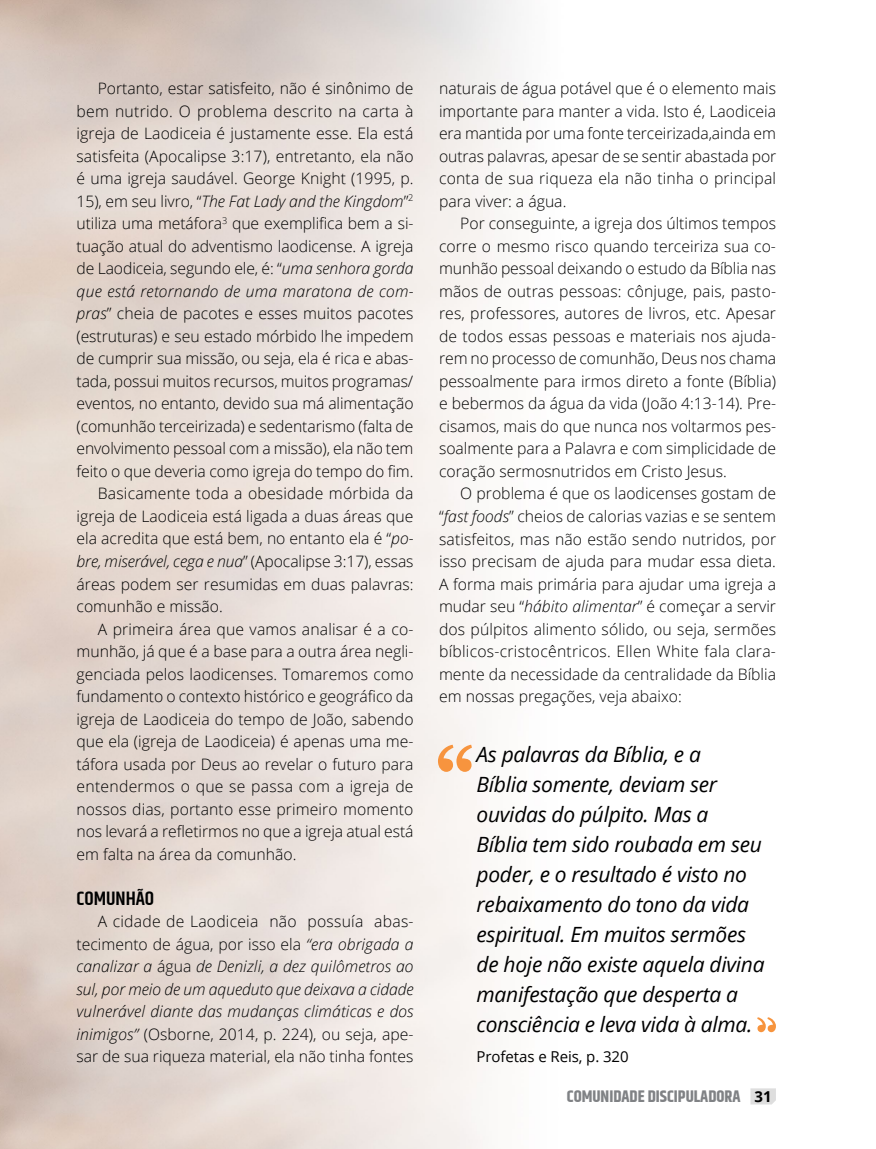
<style>
.page{position:relative;width:876px;height:1149px;background:#fff}
.page>*{position:absolute;margin:0;border:0;box-sizing:border-box;transform-origin:0 0}
.t1{font:italic 21px/30px "Open Sans";letter-spacing:-.015em;color:#000}
.t2{font:600 19.5px "Khand";color:#000}
.t3{font:700 16.5px "Khand";color:#808285}
.t4{font:300 15.75px/22.5px "Open Sans";color:#000;text-align:justify}
.t5{font:italic 300 15.75px/22.5px "Open Sans";letter-spacing:.01em;color:#000;text-align:justify}
.t6{font:15px "Open Sans";letter-spacing:-.005em;color:#000}
.s1{font-style:normal}
.s2{font-style:italic}
.s3{font-family:"Open Sans";font-size:15px;color:#000}
</style>
<div class="page">
<img style="left:0;top:0;width:516px;height:1148px">
<svg style="left:750px;top:1088px;width:26px;height:16px"></svg>
<svg style="left:757px;top:1017px;width:19px;height:14px"></svg>
<svg style="left:438px;top:744px;width:34px;height:27px"></svg>
<p class="t4" style="left:98px;top:77px;width:317px">Portanto, estar satisfeito, não é sinônimo de</p>
<p class="t4" style="left:77px;top:99px;width:338px">bem nutrido. O problema descrito na carta à</p>
<p class="t4" style="left:77px;top:122px;width:338px">igreja de Laodiceia é justamente esse. Ela está</p>
<p class="t4" style="left:77px;top:144px;width:339px">satisfeita (Apocalipse 3:17), entretanto, ela não</p>
<p class="t4" style="left:77px;top:167px;width:339px">é uma igreja saudável. George Knight (1995, p.</p>
<p class="t5" style="left:77px;top:189px;width:338px"><span class="s1">15), em seu livro, “</span>The Fat Lady and the Kingdom<span class="s1">”</span><sup>2</sup></p>
<p class="t4" style="left:77px;top:212px;width:338px">utiliza uma metáfora<sup>3</sup> que exemplifica bem a si-</p>
<p class="t4" style="left:77px;top:234px;width:338px">tuação atual do adventismo laodicense. A igreja</p>
<p class="t4" style="left:77px;top:257px;width:338px">de Laodiceia, segundo ele, é: “<span class="s2">uma senhora gorda</span></p>
<p class="t5" style="left:77px;top:279px;width:339px">que está retornando de uma maratona de com-</p>
<p class="t4" style="left:77px;top:302px;width:339px"><span class="s2">pras</span>” cheia de pacotes e esses muitos pacotes</p>
<p class="t4" style="left:77px;top:324px;width:339px">(estruturas) e seu estado mórbido lhe impedem</p>
<p class="t4" style="left:77px;top:347px;width:339px">de cumprir sua missão, ou seja, ela é rica e abas-</p>
<p class="t4" style="left:77px;top:369px;width:338px">tada, possui muitos recursos, muitos programas/</p>
<p class="t4" style="left:77px;top:392px;width:339px">eventos, no entanto, devido sua má alimentação</p>
<p class="t4" style="left:77px;top:414px;width:338px">(comunhão terceirizada) e sedentarismo (falta de</p>
<p class="t4" style="left:77px;top:437px;width:338px">envolvimento pessoal com a missão), ela não tem</p>
<p class="t4" style="left:77px;top:459px;width:338px">feito o que deveria como igreja do tempo do fim.</p>
<p class="t4" style="left:98px;top:482px;width:317px">Basicamente toda a obesidade mórbida da</p>
<p class="t4" style="left:77px;top:504px;width:338px">igreja de Laodiceia está ligada a duas áreas que</p>
<p class="t4" style="left:77px;top:527px;width:338px">ela acredita que está bem, no entanto ela é “<span class="s2">po-</span></p>
<p class="t4" style="left:77px;top:549px;width:339px"><span class="s2">bre, miserável, cega e nua</span>” (Apocalipse 3:17), essas</p>
<p class="t4" style="left:77px;top:572px;width:339px">áreas podem ser resumidas em duas palavras:</p>
<p class="t4" style="left:77px;top:594px;width:148px">comunhão e missão.</p>
<p class="t4" style="left:98px;top:617px;width:317px">A primeira área que vamos analisar é a co-</p>
<p class="t4" style="left:77px;top:639px;width:338px">munhão, já que é a base para a outra área negli-</p>
<p class="t4" style="left:77px;top:662px;width:339px">genciada pelos laodicenses. Tomaremos como</p>
<p class="t4" style="left:77px;top:684px;width:338px">fundamento o contexto histórico e geográfico da</p>
<p class="t4" style="left:77px;top:707px;width:338px">igreja de Laodiceia do tempo de João, sabendo</p>
<p class="t4" style="left:77px;top:729px;width:338px">que ela (igreja de Laodiceia) é apenas uma me-</p>
<p class="t4" style="left:77px;top:752px;width:338px">táfora usada por Deus ao revelar o futuro para</p>
<p class="t4" style="left:77px;top:774px;width:339px">entendermos o que se passa com a igreja de</p>
<p class="t4" style="left:77px;top:797px;width:338px">nossos dias, portanto esse primeiro momento</p>
<p class="t4" style="left:77px;top:819px;width:339px">nos levará a refletirmos no que a igreja atual está</p>
<p class="t4" style="left:77px;top:842px;width:221px">em falta na área da comunhão.</p>
<p class="t2" style="left:77px;top:884px;width:79px">COMUNHÃO</p>
<p class="t5" style="left:77px;top:909px;width:339px;text-indent:21px"><span class="s1">A cidade de Laodiceia não possuía abas&shy;tecimento de água, por isso ela</span> “era obrigada a canalizar a <span class="s1">água</span> de Denizli, a dez quilômetros ao sul, por meio de um aqueduto que deixava a cidade vulnerável diante das mudanças climáticas e dos inimigos” <span class="s1">(Osborne, 2014, p. 224), ou seja, ape&shy;sar de sua riqueza material, ela não tinha fontes</span></p>
<p class="t4" style="left:439px;top:77px;width:339px">naturais de água potável que é o elemento mais importante para manter a vida. Isto é, Laodiceia era mantida por uma fonte terceirizada,ainda em outras palavras, apesar de se sentir abastada por conta de sua riqueza ela não tinha o principal para viver: a água.</p>
<p class="t4" style="left:439px;top:212px;width:339px;text-indent:21px">Por conseguinte, a igreja dos últimos tempos corre o mesmo risco quando terceiriza sua co&shy;munhão pessoal deixando o estudo da Bíblia nas mãos de outras pessoas: cônjuge, pais, pasto&shy;res, professores, autores de livros, etc. Apesar de todos essas pessoas e materiais nos ajuda&shy;rem no processo de comunhão, Deus nos chama pessoalmente para irmos direto a fonte (Bíblia) e bebermos da água da vida (João 4:13-14). Pre&shy;cisamos, mais do que nunca nos voltarmos pes&shy;soalmente para a Palavra e com simplicidade de coração sermos nutridos em Cristo Jesus.</p>
<p class="t4" style="left:439px;top:482px;width:339px;text-indent:21px">O problema é que os laodicenses gostam de “<span class="s2">fast foods</span>” cheios de calorias vazias e se sentem satisfeitos, mas não estão sendo nutridos, por isso precisam de ajuda para mudar essa dieta.<br>A forma mais primária para ajudar uma igreja a mudar seu “<span class="s2">hábito alimentar</span>” é começar a servir dos púlpitos alimento sólido, ou seja, sermões bíblicos-cristocêntricos. Ellen White fala clara&shy;mente da necessidade da centralidade da Bíblia em nossas pregações, veja abaixo:</p>
<p class="t1" style="left:477px;top:738px;width:289px">As palavras da Bíblia, e a<br>Bíblia somente, deviam ser ouvidas do púlpito. Mas a<br>Bíblia tem sido roubada em seu poder, e o resultado é visto no rebaixamento do tono da vida espiritual. Em muitos sermões de hoje não existe aquela divina manifestação que desperta a consciência e leva vida à alma.</p>
<p class="t6" style="left:477px;top:1046px;width:154px">Profetas e Reis, p. 320</p>
<p class="t3" style="left:567px;top:1084px;width:206px">COMUNIDADE DISCIPULADORA <span class="s3">31</span></p>
</div>
